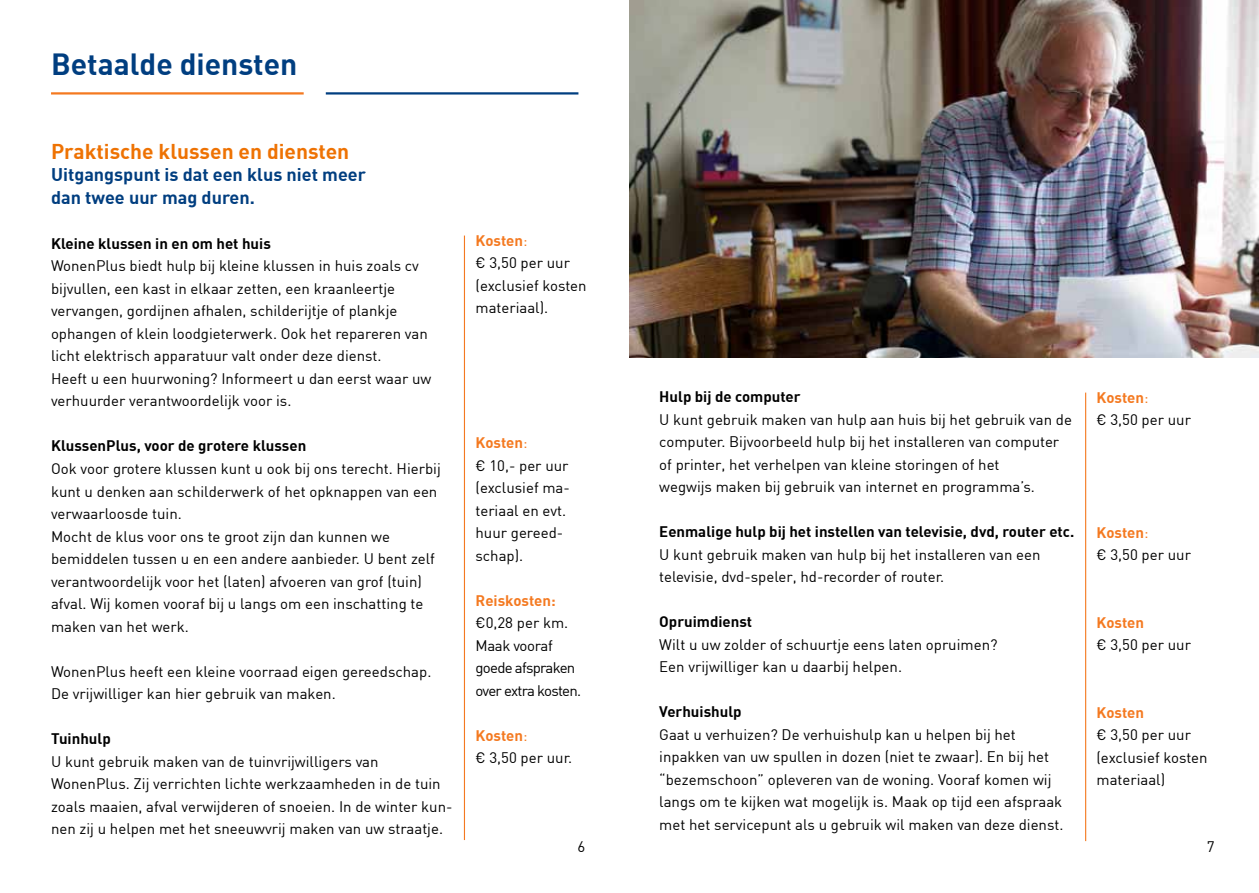
<style>
.page{position:relative;width:1259px;height:893px;background:#fff}
.page>*{position:absolute;margin:0;border:0;box-sizing:border-box;transform-origin:0 0}
.t1{font:700 30px "DIN";color:#003e80}
.t2{font:700 21px "DIN";color:#ee7203}
.t3{font:700 18px/22.5px "DIN";color:#003e80}
.t4{font:15px/22.5px "DIN";color:#000}
.t5{font:700 15px "DIN";color:#000}
.t6{font:15px/22.5px "DIN";letter-spacing:-.05em;color:#000}
.t7{font:700 15px "DIN";color:#f47920}
.s1{font-weight:700;color:#f47920}
.s2{color:#f47920}
</style>
<div class="page">
<img style="left:629px;top:0;width:630px;height:358px">
<hr style="left:51px;top:92px;width:253px;height:3px;background:#f47920">
<hr style="left:326px;top:92px;width:252px;height:3px;background:#003e80">
<hr style="left:1085px;top:393px;width:1px;height:448px;background:#f47920">
<hr style="left:464px;top:236px;width:1px;height:604px;background:#f47920">
<h1 class="t1" style="left:51px;top:45px;width:248px">Betaalde diensten</h1>
<h2 class="t2" style="left:51px;top:138px;width:300px">Praktische klussen en diensten</h2>
<p class="t3" style="left:51px;top:163px;width:316px">Uitgangspunt is dat een klus niet meer dan twee uur mag duren.</p>
<p class="t5" style="left:51px;top:234px;width:221px">Kleine klussen in en om het huis</p>
<p class="t4" style="left:51px;top:255px;width:382px">WonenPlus biedt hulp bij kleine klussen in huis zoals cv bijvullen, een kast in elkaar zetten, een kraanleertje vervangen, gordijnen afhalen, schilderijtje of plankje ophangen of klein loodgieterwerk. Ook het repareren van licht elektrisch apparatuur valt onder deze dienst.<br>Heeft u een huurwoning? Informeert u dan eerst waar uw verhuurder verantwoordelijk voor is.</p>
<p class="t5" style="left:51px;top:436px;width:257px">KlussenPlus, voor de grotere klussen</p>
<p class="t4" style="left:51px;top:457px;width:391px">Ook voor grotere klussen kunt u ook bij ons terecht. Hierbij kunt u denken aan schilderwerk of het opknappen van een verwaarloosde tuin.<br>Mocht de klus voor ons te groot zijn dan kunnen we bemiddelen tussen u en een andere aanbieder. U bent zelf verantwoordelijk voor het (laten) afvoeren van grof (tuin) afval. Wij komen vooraf bij u langs om een inschatting te maken van het werk.</p>
<p class="t4" style="left:51px;top:660px;width:382px">WonenPlus heeft een kleine voorraad eigen gereedschap.<br>De vrijwilliger kan hier gebruik van maken.</p>
<p class="t5" style="left:51px;top:729px;width:61px">Tuinhulp</p>
<p class="t4" style="left:51px;top:750px;width:403px">U kunt gebruik maken van de tuinvrijwilligers van WonenPlus. Zij verrichten lichte werkzaamheden in de tuin zoals maaien, afval verwijderen of snoeien. In de winter kun&shy;nen zij u helpen met het sneeuwvrij maken van uw straatje.</p>
<p class="t4" style="left:475px;top:229px;width:113px"><span class="s1">Kosten</span><span class="s2">:<br></span>€ 3,50 per uur (exclusief kosten materiaal).</p>
<p class="t4" style="left:475px;top:431px;width:96px"><span class="s1">Kosten</span><span class="s2">:<br></span>€ 10,- per uur (exclusief ma&shy;teriaal en evt. huur gereed&shy;schap).</p>
<p class="t7" style="left:475px;top:591px;width:82px">Reiskosten:</p>
<p class="t6" style="left:475px;top:611px;width:107px">€0,28 per km.<br>Maak vooraf goede afspraken over extra kosten.</p>
<p class="t4" style="left:475px;top:724px;width:98px"><span class="s1">Kosten</span><span class="s2">:<br></span>€ 3,50 per uur.</p>
<p class="t5" style="left:659px;top:387px;width:143px">Hulp bij de computer</p>
<p class="t4" style="left:659px;top:408px;width:414px">U kunt gebruik maken van hulp aan huis bij het gebruik van de computer. Bijvoorbeeld hulp bij het installeren van computer of printer, het verhelpen van kleine storingen of het<br>wegwijs maken bij gebruik van internet en programma’s.</p>
<p class="t5" style="left:659px;top:522px;width:416px">Eenmalige hulp bij het instellen van televisie, dvd, router etc.</p>
<p class="t4" style="left:659px;top:543px;width:383px">U kunt gebruik maken van hulp bij het installeren van een televisie, dvd-speler, hd-recorder of router.</p>
<p class="t5" style="left:659px;top:612px;width:94px">Opruimdienst</p>
<p class="t4" style="left:659px;top:633px;width:340px">Wilt u uw zolder of schuurtje eens laten opruimen?<br>Een vrijwilliger kan u daarbij helpen.</p>
<p class="t5" style="left:659px;top:702px;width:84px">Verhuishulp</p>
<p class="t4" style="left:659px;top:723px;width:405px">Gaat u verhuizen? De verhuishulp kan u helpen bij het inpakken van uw spullen in dozen (niet te zwaar). En bij het “bezemschoon” opleveren van de woning. Vooraf komen wij langs om te kijken wat mogelijk is. Maak op tijd een afspraak met het servicepunt als u gebruik wil maken van deze dienst.</p>
<p class="t4" style="left:1096px;top:386px;width:96px"><span class="s1">Kosten</span><span class="s2">:<br></span>€ 3,50 per uur</p>
<p class="t4" style="left:1096px;top:521px;width:96px"><span class="s1">Kosten</span><span class="s2">:<br></span>€ 3,50 per uur</p>
<p class="t7" style="left:1096px;top:613px;width:49px">Kosten</p>
<p class="t4" style="left:1096px;top:633px;width:96px">€ 3,50 per uur</p>
<p class="t7" style="left:1096px;top:703px;width:49px">Kosten</p>
<p class="t4" style="left:1096px;top:723px;width:113px">€ 3,50 per uur (exclusief kosten materiaal)</p>
<p class="t4" style="left:577px;top:835px;width:9px">6</p>
<p class="t4" style="left:1206px;top:835px;width:9px">7</p>
</div>
